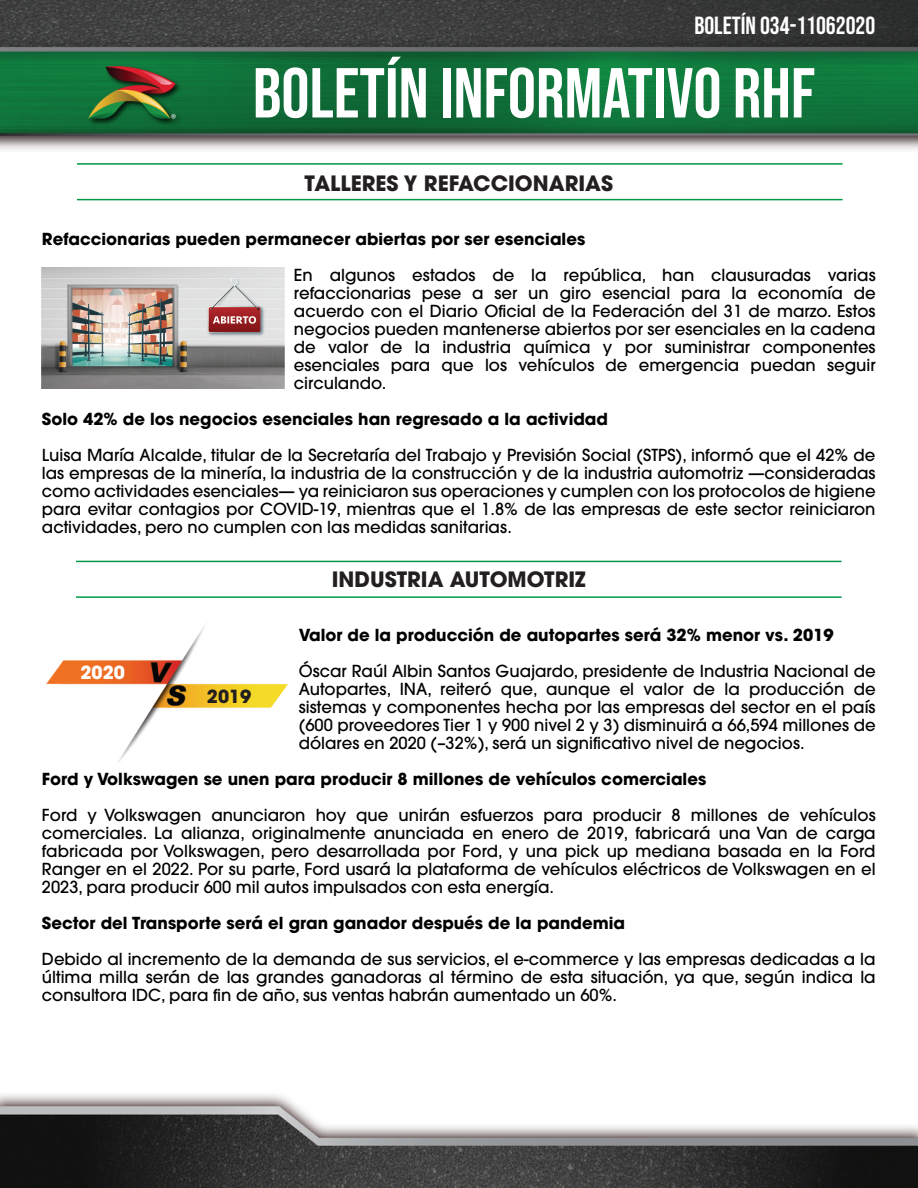
<style>
.page{position:relative;width:918px;height:1188px;background:#fff}
.page>*{position:absolute;margin:0;border:0;box-sizing:border-box;transform-origin:0 0}
.t1{font:70.5px "Bebas Neue";color:#fff}
.t2{font:24.75px "Bebas Neue";color:#fff}
.t3{font:700 21px "Avant Garde";color:#231f20}
.t4{font:700 18px "Avant Garde";color:#fff}
.t5{font:700 18px "Avant Garde";color:#231f20}
.t6{font:500 16.5px/18px "Avant Garde";color:#000;text-align:justify}
.t7{font:700 16.5px "Avant Garde";color:#000}
</style>
<div class="page">
<img style="left:41px;top:267px;width:244px;height:122px">
<img style="left:0;top:1094px;width:918px;height:94px">
<img style="left:0;top:0;width:918px;height:150px">
<hr style="left:77px;top:163px;width:766px;height:2px;background:#009847">
<hr style="left:77px;top:199px;width:766px;height:1px;background:#009847">
<hr style="left:76px;top:561px;width:766px;height:1px;background:#009847">
<hr style="left:76px;top:596px;width:766px;height:2px;background:#009847">
<img style="left:46px;top:626px;width:241px;height:137px">
<h2 class="t2" style="left:694px;top:11px;width:182px">BOLETÍN 034-11062020</h2>
<h1 class="t1" style="left:253px;top:53px;width:564px">BOLETÍN INFORMATIVO RHF</h1>
<p class="t3" style="left:304px;top:169px;width:310px">TALLERES Y REFACCIONARIAS</p>
<p class="t7" style="left:42px;top:228px;width:545px">Refaccionarias pueden permanecer abiertas por ser esenciales</p>
<p class="t6" style="left:294px;top:266px;width:583px">En algunos estados de la república, han clausuradas varias refaccionarias pese a ser un giro esencial para la economía de acuerdo con el Diario Oficial de la Federación del 31 de marzo. Estos negocios pueden mantenerse abiertos por ser esenciales en la cadena de valor de la industria química y por suministrar componentes esenciales para que los vehículos de emergencia puedan seguir circulando.</p>
<p class="t7" style="left:42px;top:408px;width:568px">Solo 42% de los negocios esenciales han regresado a la actividad</p>
<p class="t6" style="left:42px;top:446px;width:835px">Luisa María Alcalde, titular de la Secretaría del Trabajo y Previsión Social (STPS), informó que el 42% de las empresas de la minería, la industria de la construcción y de la industria automotriz —consideradas como actividades esenciales— ya reiniciaron sus operaciones y cumplen con los protocolos de higiene para evitar contagios por COVID-19, mientras que el 1.8% de las empresas de este sector reiniciaron actividades, pero no cumplen con las medidas sanitarias.</p>
<p class="t3" style="left:332px;top:565px;width:255px">INDUSTRIA AUTOMOTRIZ</p>
<p class="t7" style="left:299px;top:624px;width:536px">Valor de la producción de autopartes será 32% menor vs. 2019</p>
<p class="t6" style="left:299px;top:662px;width:578px">Óscar Raúl Albin Santos Guajardo, presidente de Industria Nacional de Autopartes, INA, reiteró que, aunque el valor de la producción de sistemas y componentes hecha por las empresas del sector en el país (600 proveedores Tier 1 y 900 nivel 2 y 3) disminuirá a 66,594 millones de dólares en 2020 (–32%), será un significativo nivel de negocios.</p>
<p class="t7" style="left:42px;top:768px;width:666px">Ford y Volkswagen se unen para producir 8 millones de vehículos comerciales</p>
<p class="t6" style="left:42px;top:806px;width:835px">Ford y Volkswagen anunciaron hoy que unirán esfuerzos para producir 8 millones de vehículos comerciales. La alianza, originalmente anunciada en enero de 2019, fabricará una Van de carga fabricada por Volkswagen, pero desarrollada por Ford, y una pick up mediana basada en la Ford Ranger en el 2022. Por su parte, Ford usará la plataforma de vehículos eléctricos de Volkswagen en el 2023, para producir 600 mil autos impulsados con esta energía.</p>
<p class="t7" style="left:42px;top:912px;width:585px">Sector del Transporte será el gran ganador después de la pandemia</p>
<p class="t6" style="left:42px;top:950px;width:835px">Debido al incremento de la demanda de sus servicios, el e-commerce y las empresas dedicadas a la última milla serán de las grandes ganadoras al término de esta situación, ya que, según indica la consultora IDC, para fin de año, sus ventas habrán aumentado un 60%.</p>
<p class="t4" style="left:80px;top:661px;width:46px">2020</p>
<p class="t5" style="left:207px;top:684px;width:46px">2019</p>
</div>
